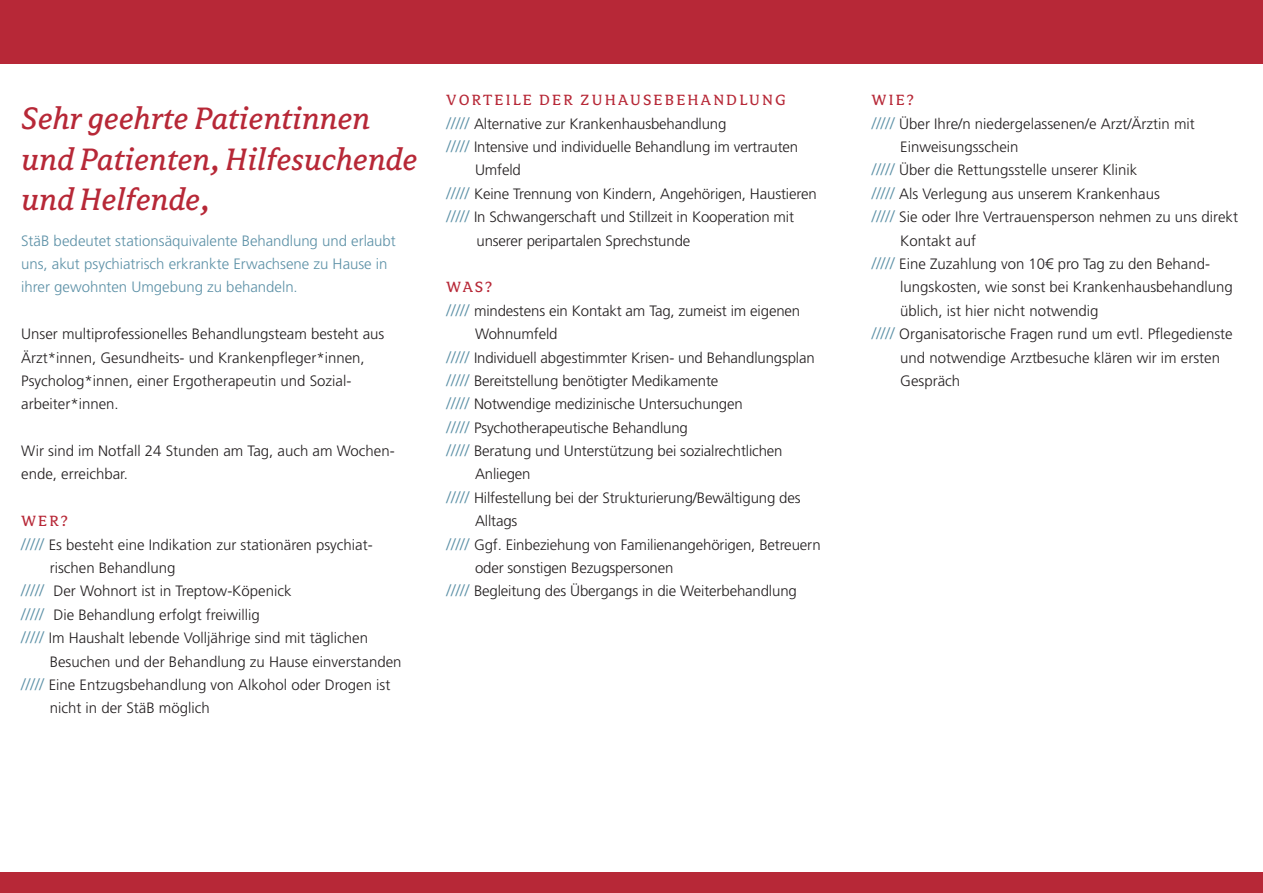
<style>
.page{position:relative;width:1263px;height:893px;background:#fff}
.page>*{position:absolute;margin:0;border:0;box-sizing:border-box;transform-origin:0 0}
.t1{font:italic 34.5px/40.5px "Avance OT";color:#b72837}
.t2{font:16.5px "Avance OT";letter-spacing:.13em;color:#b72837}
.t3{font:300 15px/23.4px "Frutiger LT Std";color:#231f20}
.t4{font:300 15px/23.4px "Frutiger LT Std";letter-spacing:-.005em;color:#5d91a7}
.s1{font-size:16.5px;color:#5d91a7}
</style>
<div class="page">
<div style="left:0;top:0;width:1263px;height:64px;background:#b72837"></div>
<div style="left:0;top:873px;width:1263px;height:20px;background:#b72837"></div>
<h1 class="t1" style="left:21px;top:99px;width:397px">Sehr geehrte Patientinnen und Patienten, Hilfesuchende und Helfende,</h1>
<p class="t4" style="left:21px;top:229px;width:376px">StäB bedeutet stationsäquivalente Behandlung und erlaubt uns, akut psychiatrisch erkrankte Erwachsene zu Hause in ihrer gewohnten Umgebung zu behandeln.</p>
<p class="t3" style="left:21px;top:322px;width:365px">Unser multiprofessionelles Behandlungsteam besteht aus Ärzt*innen, Gesundheits- und Krankenpfleger*innen, Psycholog*innen, einer Ergotherapeutin und Sozial&shy;arbeiter*innen.</p>
<p class="t3" style="left:21px;top:439px;width:375px">Wir sind im Notfall 24 Stunden am Tag, auch am Wochen&shy;ende, erreichbar.</p>
<p class="t2" style="left:21px;top:513px;width:48px">WER?</p>
<p class="t3" style="left:21px;top:533px;width:353px"><span class="s1">/////</span> Es besteht eine Indikation zur stationären psychiat-</p>
<p class="t3" style="left:50px;top:556px;width:127px">rischen Behandlung</p>
<p class="t3" style="left:21px;top:580px;width:272px"><span class="s1">/////</span> Der Wohnort ist in Treptow-Köpenick</p>
<p class="t3" style="left:21px;top:603px;width:240px"><span class="s1">/////</span> Die Behandlung erfolgt freiwillig</p>
<p class="t3" style="left:21px;top:626px;width:348px"><span class="s1">/////</span> Im Haushalt lebende Volljährige sind mit täglichen</p>
<p class="t3" style="left:50px;top:650px;width:353px">Besuchen und der Behandlung zu Hause einverstanden</p>
<p class="t3" style="left:21px;top:673px;width:371px"><span class="s1">/////</span> Eine Entzugsbehandlung von Alkohol oder Drogen ist</p>
<p class="t3" style="left:50px;top:697px;width:162px">nicht in der StäB möglich</p>
<p class="t2" style="left:447px;top:92px;width:341px">VORTEILE DER ZUHAUSEBEHANDLUNG</p>
<p class="t3" style="left:446px;top:112px;width:281px"><span class="s1">/////</span> Alternative zur Krankenhausbehandlung</p>
<p class="t3" style="left:446px;top:135px;width:353px"><span class="s1">/////</span> Intensive und individuelle Behandlung im vertrauten</p>
<p class="t3" style="left:475px;top:159px;width:47px">Umfeld</p>
<p class="t3" style="left:446px;top:182px;width:372px"><span class="s1">/////</span> Keine Trennung von Kindern, Angehörigen, Haustieren</p>
<p class="t3" style="left:446px;top:206px;width:349px"><span class="s1">/////</span> In Schwangerschaft und Stillzeit in Kooperation mit</p>
<p class="t3" style="left:476px;top:229px;width:215px">unserer peripartalen Sprechstunde</p>
<p class="t2" style="left:447px;top:279px;width:47px">WAS?</p>
<p class="t3" style="left:446px;top:299px;width:355px"><span class="s1">/////</span> mindestens ein Kontakt am Tag, zumeist im eigenen</p>
<p class="t3" style="left:475px;top:322px;width:84px">Wohnumfeld</p>
<p class="t3" style="left:446px;top:346px;width:370px"><span class="s1">/////</span> Individuell abgestimmter Krisen- und Behandlungsplan</p>
<p class="t3" style="left:446px;top:369px;width:273px"><span class="s1">/////</span> Bereitstellung benötigter Medikamente</p>
<p class="t3" style="left:446px;top:393px;width:298px"><span class="s1">/////</span> Notwendige medizinische Untersuchungen</p>
<p class="t3" style="left:446px;top:416px;width:243px"><span class="s1">/////</span> Psychotherapeutische Behandlung</p>
<p class="t3" style="left:446px;top:439px;width:338px"><span class="s1">/////</span> Beratung und Unterstützung bei sozialrechtlichen</p>
<p class="t3" style="left:475px;top:463px;width:57px">Anliegen</p>
<p class="t3" style="left:446px;top:486px;width:356px"><span class="s1">/////</span> Hilfestellung bei der Strukturierung/Bewältigung des</p>
<p class="t3" style="left:475px;top:510px;width:44px">Alltags</p>
<p class="t3" style="left:446px;top:533px;width:376px"><span class="s1">/////</span> Ggf. Einbeziehung von Familienangehörigen, Betreuern</p>
<p class="t3" style="left:475px;top:556px;width:200px">oder sonstigen Bezugspersonen</p>
<p class="t3" style="left:446px;top:580px;width:352px"><span class="s1">/////</span> Begleitung des Übergangs in die Weiterbehandlung</p>
<p class="t2" style="left:872px;top:92px;width:44px">WIE?</p>
<p class="t3" style="left:872px;top:112px;width:325px"><span class="s1">/////</span> Über Ihre/n niedergelassenen/e Arzt/Ärztin mit</p>
<p class="t3" style="left:900px;top:135px;width:120px">Einweisungsschein</p>
<p class="t3" style="left:872px;top:159px;width:267px"><span class="s1">/////</span> Über die Rettungsstelle unserer Klinik</p>
<p class="t3" style="left:872px;top:182px;width:290px"><span class="s1">/////</span> Als Verlegung aus unserem Krankenhaus</p>
<p class="t3" style="left:872px;top:206px;width:368px"><span class="s1">/////</span> Sie oder Ihre Vertrauensperson nehmen zu uns direkt</p>
<p class="t3" style="left:900px;top:229px;width:77px">Kontakt auf</p>
<p class="t3" style="left:872px;top:252px;width:340px"><span class="s1">/////</span> Eine Zuzahlung von 10€ pro Tag zu den Behand-</p>
<p class="t3" style="left:900px;top:276px;width:334px">lungskosten, wie sonst bei Krankenhausbehandlung</p>
<p class="t3" style="left:900px;top:299px;width:200px">üblich, ist hier nicht notwendig</p>
<p class="t3" style="left:872px;top:322px;width:362px"><span class="s1">/////</span> Organisatorische Fragen rund um evtl. Pflegedienste</p>
<p class="t3" style="left:900px;top:346px;width:321px">und notwendige Arztbesuche klären wir im ersten</p>
<p class="t3" style="left:900px;top:369px;width:61px">Gespräch</p>
</div>
